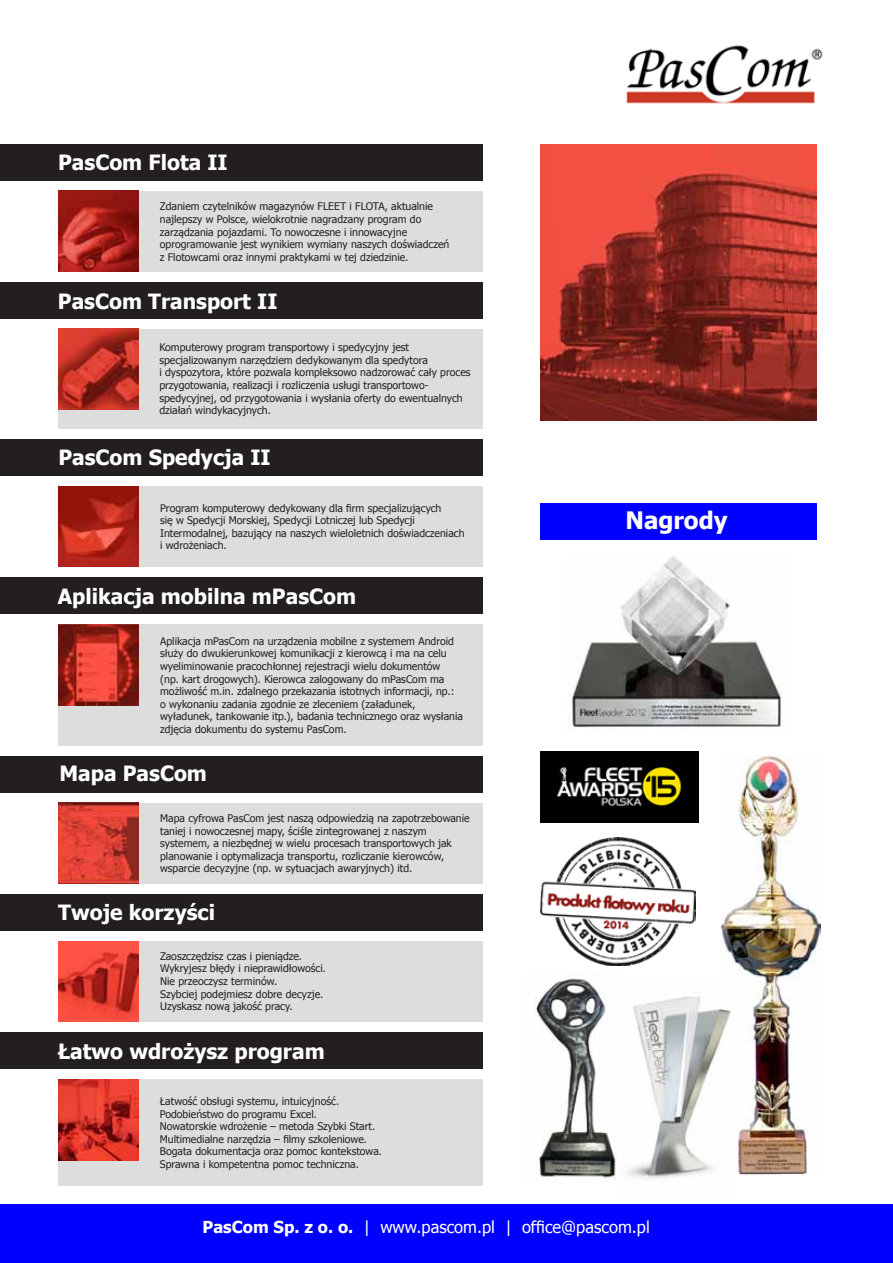
<style>
.page{position:relative;width:893px;height:1263px;background:#fff}
.page>*{position:absolute;margin:0;border:0;box-sizing:border-box;transform-origin:0 0}
.t1{font:700 24px "Tahoma";color:#fff}
.t2{font:700 21px "Tahoma";color:#fff}
.t3{font:16.5px "Tahoma";color:#fff}
.t4{font:10.5px/12.6px "Tahoma";color:#231f20}
.s1{font-weight:700}
</style>
<div class="page">
<div style="left:540px;top:503px;width:276px;height:37px;background:#00f"></div>
<div style="left:58px;top:624px;width:424px;height:121px;background:#dedddd"></div>
<div style="left:58px;top:329px;width:425px;height:100px;background:#dedddd"></div>
<div style="left:0;top:1205px;width:893px;height:58px;background:#00f"></div>
<div style="left:58px;top:191px;width:424px;height:81px;background:#dedddd"></div>
<div style="left:0;top:144px;width:482px;height:36px;background:#231f20"></div>
<div style="left:0;top:282px;width:482px;height:37px;background:#231f20"></div>
<div style="left:58px;top:803px;width:425px;height:81px;background:#dedddd"></div>
<div style="left:58px;top:486px;width:424px;height:81px;background:#dedddd"></div>
<div style="left:0;top:439px;width:483px;height:36px;background:#231f20"></div>
<div style="left:0;top:894px;width:482px;height:36px;background:#231f20"></div>
<div style="left:58px;top:1079px;width:424px;height:106px;background:#dedddd"></div>
<div style="left:58px;top:941px;width:424px;height:81px;background:#dedddd"></div>
<div style="left:0;top:1032px;width:482px;height:37px;background:#231f20"></div>
<img style="left:626px;top:45px;width:197px;height:59px">
<div style="left:0;top:577px;width:482px;height:37px;background:#231f20"></div>
<div style="left:0;top:756px;width:482px;height:36px;background:#231f20"></div>
<img style="left:58px;top:191px;width:81px;height:81px">
<img style="left:58px;top:329px;width:81px;height:81px">
<img style="left:58px;top:486px;width:81px;height:81px">
<img style="left:58px;top:941px;width:81px;height:81px">
<img style="left:540px;top:144px;width:276px;height:277px">
<img style="left:534px;top:978px;width:82px;height:201px">
<img style="left:540px;top:838px;width:155px;height:128px">
<img style="left:568px;top:556px;width:214px;height:175px">
<img style="left:721px;top:756px;width:100px;height:420px">
<img style="left:58px;top:624px;width:81px;height:81px">
<img style="left:58px;top:803px;width:81px;height:81px">
<img style="left:58px;top:1079px;width:81px;height:81px">
<img style="left:626px;top:981px;width:110px;height:199px">
<img style="left:540px;top:751px;width:159px;height:71px">
<p class="t2" style="left:58px;top:148px;width:171px">PasCom Flota II</p>
<p class="t4" style="left:160px;top:200px;width:275px">Zdaniem czytelników magazynów FLEET i FLOTA, aktualnie</p>
<p class="t4" style="left:160px;top:212px;width:263px">najlepszy w Polsce, wielokrotnie nagradzany program do</p>
<p class="t4" style="left:160px;top:225px;width:249px">zarządzania pojazdami. To nowoczesne i innowacyjne</p>
<p class="t4" style="left:160px;top:238px;width:291px">oprogramowanie jest wynikiem wymiany naszych doświadczeń</p>
<p class="t4" style="left:160px;top:250px;width:250px">z Flotowcami oraz innymi praktykami w tej dziedzinie.</p>
<p class="t2" style="left:58px;top:286px;width:221px">PasCom Transport II</p>
<p class="t4" style="left:159px;top:341px;width:251px">Komputerowy program transportowy i spedycyjny jest</p>
<p class="t4" style="left:159px;top:353px;width:270px">specjalizowanym narzędziem dedykowanym dla spedytora</p>
<p class="t4" style="left:159px;top:366px;width:313px">i dyspozytora, które pozwala kompleksowo nadzorować cały proces przygotowania, realizacji i rozliczenia usługi transportowo-</p>
<p class="t4" style="left:159px;top:391px;width:305px">spedycyjnej, od przygotowania i wysłania oferty do ewentualnych działań windykacyjnych.</p>
<p class="t2" style="left:58px;top:443px;width:214px">PasCom Spedycja II</p>
<p class="t4" style="left:160px;top:501px;width:283px">Program komputerowy dedykowany dla firm specjalizujących</p>
<p class="t4" style="left:160px;top:514px;width:256px">się w Spedycji Morskiej, Spedycji Lotniczej lub Spedycji</p>
<p class="t4" style="left:160px;top:526px;width:306px">Intermodalnej, bazujący na naszych wieloletnich doświadczeniach</p>
<p class="t4" style="left:160px;top:539px;width:68px">i wdrożeniach.</p>
<p class="t2" style="left:58px;top:581px;width:300px">Aplikacja mobilna mPasCom</p>
<p class="t4" style="left:160px;top:634px;width:296px">Aplikacja mPasCom na urządzenia mobilne z systemem Android służy do dwukierunkowej komunikacji z kierowcą i ma na celu wyeliminowanie pracochłonnej rejestracji wielu dokumentów (np. kart drogowych). Kierowca zalogowany do mPasCom ma możliwość m.in. zdalnego przekazania istotnych informacji, np.:</p>
<p class="t4" style="left:160px;top:697px;width:304px">o wykonaniu zadania zgodnie ze zleceniem (załadunek, wyładunek, tankowanie itp.), badania technicznego oraz wysłania zdjęcia dokumentu do systemu PasCom.</p>
<p class="t2" style="left:60px;top:759px;width:149px">Mapa PasCom</p>
<p class="t4" style="left:160px;top:811px;width:311px">Mapa cyfrowa PasCom jest naszą odpowiedzią na zapotrzebowanie taniej i nowoczesnej mapy, ściśle zintegrowanej z naszym systemem, a niezbędnej w wielu procesach transportowych jak planowanie i optymalizacja transportu, rozliczanie kierowców, wsparcie decyzyjne (np. w sytuacjach awaryjnych) itd.</p>
<p class="t2" style="left:58px;top:898px;width:158px">Twoje korzyści</p>
<p class="t4" style="left:160px;top:949px;width:167px">Zaoszczędzisz czas i pieniądze.<br>Wykryjesz błędy i nieprawidłowości.<br>Nie przeoczysz terminów.<br>Szybciej podejmiesz dobre decyzje.<br>Uzyskasz nową jakość pracy.</p>
<p class="t2" style="left:58px;top:1036px;width:268px">Łatwo wdrożysz program</p>
<p class="t4" style="left:160px;top:1094px;width:181px">Łatwość obsługi systemu, intuicyjność.</p>
<p class="t4" style="left:160px;top:1107px;width:159px">Podobieństwo do programu Excel.</p>
<p class="t4" style="left:160px;top:1119px;width:217px">Nowatorskie wdrożenie – metoda Szybki Start.</p>
<p class="t4" style="left:160px;top:1132px;width:209px">Multimedialne narzędzia – filmy szkoleniowe.</p>
<p class="t4" style="left:160px;top:1145px;width:224px">Bogata dokumentacja oraz pomoc kontekstowa.</p>
<p class="t4" style="left:160px;top:1157px;width:201px">Sprawna i kompetentna pomoc techniczna.</p>
<p class="t1" style="left:626px;top:503px;width:104px">Nagrody</p>
<p class="t3" style="left:203px;top:1216px;width:449px"><span class="s1">PasCom Sp. z o. o.</span> | www.pascom.pl | office@pascom.pl</p>
</div>
